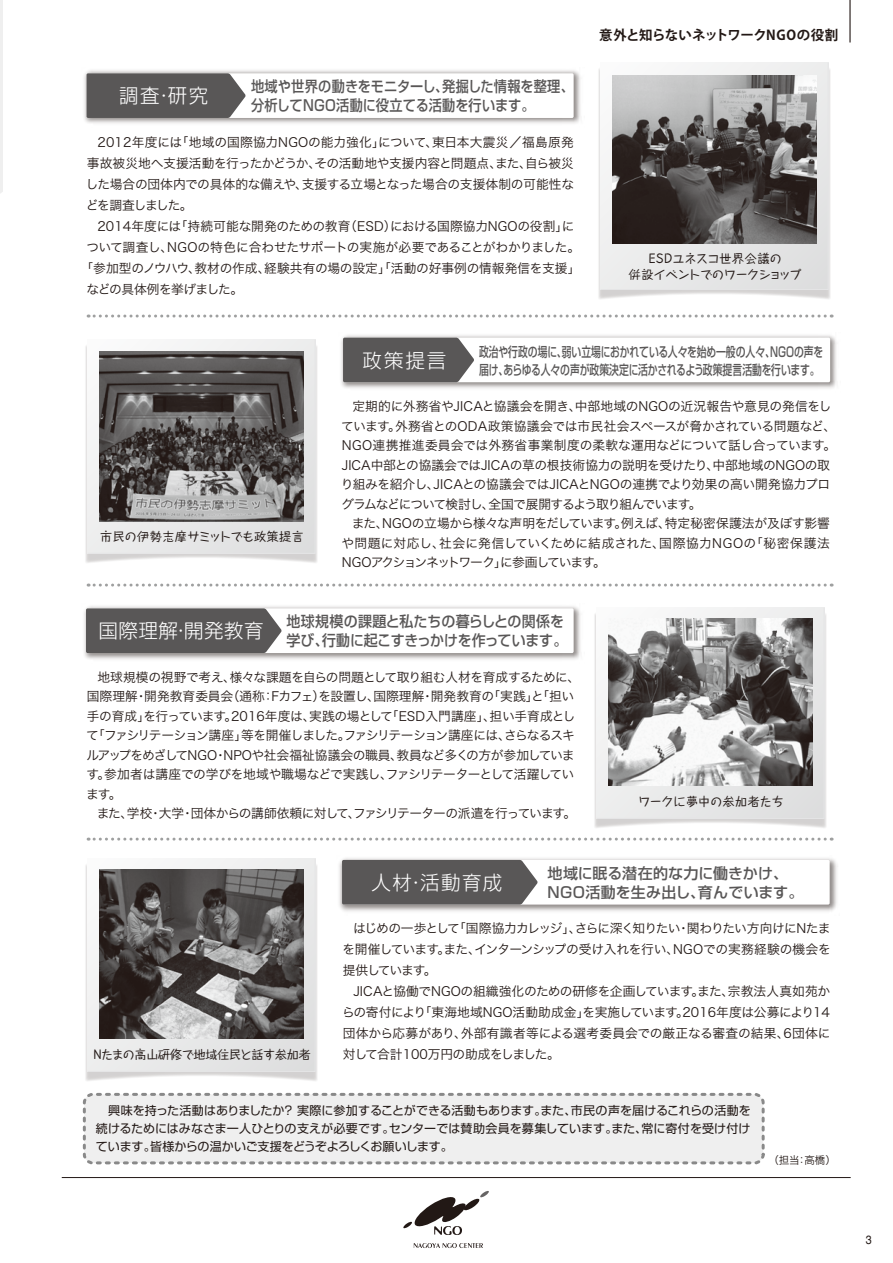
<style>
.page{position:relative;width:893px;height:1263px;background:#fff}
.page>*{position:absolute;margin:0;border:0;box-sizing:border-box;transform-origin:0 0}
.t1{font:300 19.5px "Shin Go Pro";letter-spacing:.075em;color:#fff}
.t2{font:300 19.5px "Shin Go Pro";letter-spacing:.025em;color:#fff}
.t3{font:500 15px/18.8px "Shin Go Pro";letter-spacing:.005em;color:#595757;scale:.88 1}
.t4{font:500 15px/18.8px "Shin Go Pro";letter-spacing:.005em;color:#595757;scale:.93 1}
.t5{font:500 15px/18.8px "Shin Go Pro";letter-spacing:.005em;color:#595757}
.t6{font:500 13.5px/18px "Shin Go Pro";letter-spacing:-.01em;color:#595757;scale:.73 1}
.t7{font:700 13.5px "Koz Go Pro";letter-spacing:-.03em;color:#221815}
.t8{font:12.75px "Hira Kaku Pro W3";letter-spacing:-.025em;color:#221815}
.t9{font:12.75px "Hira Kaku Pro W3";color:#221815}
.t10{font:12.75px "Hira Kaku Pro W3";letter-spacing:-.005em;color:#221815}
.t11{font:12.75px "Hira Kaku Pro W3";letter-spacing:.02em;color:#221815}
.t12{font:12.75px "Hira Kaku Pro W3";letter-spacing:-.055em;color:#221815}
.t13{font:12.75px "Hira Kaku Pro W3";letter-spacing:-.085em;color:#221815}
.t14{font:12.75px "Hira Kaku Pro W3";letter-spacing:.005em;color:#221815}
.t15{font:12.75px "Hira Kaku Pro W3";letter-spacing:-.065em;color:#221815}
.t16{font:12.75px "Hira Kaku Pro W3";letter-spacing:-.075em;color:#221815}
.t17{font:12.75px "Hira Kaku Pro W3";letter-spacing:-.09em;color:#221815}
.t18{font:12.75px "Hira Kaku Pro W3";letter-spacing:-.095em;color:#221815}
.t19{font:12px/18px "Shin Go Pro";letter-spacing:-.005em;color:#221815;text-align:justify}
.t20{font:500 12px/15.6px "Taka Hand Std";letter-spacing:-.005em;color:#221815;text-align:center}
.t21{font:500 12px "Taka Hand Std";letter-spacing:.03em;color:#221815}
.t22{font:12px "Helvetica";color:#221815;scale:.9 1}
.t23{font:10.5px "Hira Kaku Pro W3";color:#221815}
</style>
<div class="page">
<hr style="left:62px;top:1177px;width:789px;height:1px;background:#221815">
<svg style="left:414px;top:1243px;width:69px;height:5px"></svg>
<svg style="left:403px;top:1191px;width:86px;height:44px"></svg>
<hr style="left:849px;top:0;width:2px;height:43px;background:#221815">
<svg style="left:600px;top:62px;width:229px;height:228px"></svg>
<svg style="left:87px;top:339px;width:229px;height:215px"></svg>
<svg style="left:87px;top:858px;width:229px;height:214px"></svg>
<svg style="left:596px;top:607px;width:229px;height:212px"></svg>
<svg style="left:0;top:0;width:2px;height:193px"></svg>
<div style="left:84px;top:1094px;width:679px;height:69px;background:#efefef;border-radius:9px"></div>
<div style="left:83px;top:1093px;width:682px;height:71px;border:3px dashed #898989;border-radius:9px"></div>
<img style="left:613px;top:75px;width:203px;height:169px">
<img style="left:100px;top:352px;width:203px;height:169px">
<img style="left:100px;top:870px;width:203px;height:168px">
<img style="left:609px;top:619px;width:203px;height:166px">
<img style="left:84px;top:70px;width:497px;height:54px">
<div style="left:87px;top:73px;width:487px;height:45px;background:#fff;border-radius:2px"></div>
<svg style="left:87px;top:73px;width:159px;height:45px;background:#626060"></svg>
<img style="left:341px;top:335px;width:496px;height:54px">
<div style="left:343px;top:338px;width:487px;height:44px;background:#fff;border-radius:2px"></div>
<div style="left:343px;top:338px;width:131px;height:44px;background:#595757"></div>
<img style="left:84px;top:606px;width:497px;height:54px">
<div style="left:86px;top:608px;width:488px;height:45px;background:#fff;border-radius:2px"></div>
<div style="left:86px;top:608px;width:196px;height:45px;background:#595757"></div>
<img style="left:339px;top:858px;width:499px;height:54px">
<div style="left:342px;top:860px;width:488px;height:44px;background:#fff;border-radius:2px"></div>
<div style="left:342px;top:860px;width:196px;height:44px;background:#595757"></div>
<svg style="left:88px;top:315px;width:744px;height:3px"></svg>
<svg style="left:88px;top:584px;width:744px;height:3px"></svg>
<svg style="left:88px;top:838px;width:744px;height:3px"></svg>
<p class="t1" style="left:119px;top:80px;width:90px">調査・研究</p>
<p class="t3" style="left:251px;top:75px;width:368px">地域や世界の動きをモニターし、発掘した情報を整理、分析してNGO活動に役立てる活動を行います。</p>
<p class="t11" style="left:97px;top:131px;width:478px">2012年度には「地域の国際協力NGOの能力強化」について、東日本大震災／福島原発</p>
<p class="t8" style="left:87px;top:152px;width:489px">事故被災地へ支援活動を行ったかどうか、その活動地や支援内容と問題点、また、自ら被災</p>
<p class="t8" style="left:86px;top:173px;width:490px">した場合の団体内での具体的な備えや、支援する立場となった場合の支援体制の可能性な</p>
<p class="t18" style="left:86px;top:194px;width:108px">どを調査しました。</p>
<p class="t10" style="left:97px;top:215px;width:479px">2014年度には「持続可能な開発のための教育（ESD）における国際協力NGOの役割」に</p>
<p class="t8" style="left:86px;top:236px;width:495px">ついて調査し、NGOの特色に合わせたサポートの実施が必要であることがわかりました。</p>
<p class="t8" style="left:80px;top:257px;width:501px">「参加型のノウハウ、教材の作成、経験共有の場の設定」「活動の好事例の情報発信を支援」</p>
<p class="t12" style="left:87px;top:278px;width:158px">などの具体例を挙げました。</p>
<p class="t7" style="left:599px;top:26px;width:241px">意外と知らないネットワークNGOの役割</p>
<p class="t20" style="left:629px;top:250px;width:174px">ESDユネスコ世界会議の<br>併設イベントでのワークショップ</p>
<p class="t21" style="left:100px;top:528px;width:205px">市民の伊勢志摩サミットでも政策提言</p>
<p class="t1" style="left:363px;top:344px;width:85px">政策提言</p>
<p class="t6" style="left:479px;top:341px;width:473px">政治や行政の場に、弱い立場におかれている人々を始め一般の人々、NGOの声を届け、あらゆる人々の声が政策決定に活かされるよう政策提言活動を行います。</p>
<p class="t8" style="left:352px;top:395px;width:481px">定期的に外務省やJICAと協議会を開き、中部地域のNGOの近況報告や意見の発信をし</p>
<p class="t8" style="left:341px;top:415px;width:497px">ています。外務省とのODA政策協議会では市民社会スペースが脅かされている問題など、</p>
<p class="t9" style="left:342px;top:434px;width:496px">NGO連携推進委員会では外務省事業制度の柔軟な運用などについて話し合っています。</p>
<p class="t8" style="left:342px;top:454px;width:490px">JICA中部との協議会ではJICAの草の根技術協力の説明を受けたり、中部地域のNGOの取</p>
<p class="t8" style="left:341px;top:473px;width:491px">り組みを紹介し、JICAとの協議会ではJICAとNGOの連携でより効果の高い開発協力プロ</p>
<p class="t16" style="left:341px;top:493px;width:362px">グラムなどについて検討し、全国で展開するよう取り組んでいます。</p>
<p class="t8" style="left:352px;top:512px;width:480px">また、NGOの立場から様々な声明をだしています。例えば、特定秘密保護法が及ぼす影響</p>
<p class="t11" style="left:341px;top:532px;width:490px">や問題に対応し、社会に発信していくために結成された、国際協力NGOの「秘密保護法</p>
<p class="t17" style="left:342px;top:551px;width:265px">NGOアクションネットワーク」に参画しています。</p>
<p class="t2" style="left:99px;top:615px;width:166px">国際理解・開発教育</p>
<p class="t4" style="left:287px;top:610px;width:303px">地球規模の課題と私たちの暮らしとの関係を学び、行動に起こすきっかけを作っています。</p>
<p class="t8" style="left:97px;top:666px;width:484px">地球規模の視野で考え、様々な課題を自らの問題として取り組む人材を育成するために、</p>
<p class="t9" style="left:87px;top:685px;width:489px">国際理解・開発教育委員会（通称：Fカフェ）を設置し、国際理解・開発教育の「実践」と「担い</p>
<p class="t8" style="left:87px;top:705px;width:490px">手の育成」を行っています。2016年度は、実践の場として「ESD入門講座」、担い手育成とし</p>
<p class="t13" style="left:86px;top:724px;width:490px">て「ファシリテーション講座」等を開催しました。ファシリテーション講座には、さらなるスキ</p>
<p class="t8" style="left:86px;top:744px;width:490px">ルアップをめざしてNGO・NPOや社会福祉協議会の職員、教員など多くの方が参加していま</p>
<p class="t8" style="left:86px;top:763px;width:489px">す。参加者は講座での学びを地域や職場などで実践し、ファシリテーターとして活躍してい</p>
<p class="t8" style="left:86px;top:783px;width:37px">ます。</p>
<p class="t12" style="left:97px;top:802px;width:481px">また、学校・大学・団体からの講師依頼に対して、ファシリテーターの派遣を行っています。</p>
<p class="t20" style="left:638px;top:793px;width:147px">ワークに夢中の参加者たち</p>
<p class="t20" style="left:93px;top:1046px;width:219px">Nたまの高山研修で地域住民と話す参加者</p>
<p class="t1" style="left:372px;top:866px;width:132px">人材・活動育成</p>
<p class="t5" style="left:548px;top:862px;width:257px">地域に眠る潜在的な力に働きかけ、<br>NGO活動を生み出し、育んでいます。</p>
<p class="t15" style="left:353px;top:917px;width:479px">はじめの一歩として「国際協力カレッジ」、さらに深く知りたい・関わりたい方向けにNたま</p>
<p class="t8" style="left:342px;top:938px;width:490px">を開催しています。また、インターンシップの受け入れを行い、NGOでの実務経験の機会を</p>
<p class="t13" style="left:343px;top:959px;width:95px">提供しています。</p>
<p class="t8" style="left:353px;top:980px;width:478px">JICAと協働でNGOの組織強化のための研修を企画しています。また、宗教法人真如苑か</p>
<p class="t14" style="left:342px;top:1001px;width:489px">らの寄付により「東海地域NGO活動助成金」を実施しています。2016年度は公募により14</p>
<p class="t10" style="left:343px;top:1022px;width:489px">団体から応募があり、外部有識者等による選考委員会での厳正なる審査の結果、6団体に</p>
<p class="t8" style="left:343px;top:1043px;width:219px">対して合計100万円の助成をしました。</p>
<p class="t19" style="left:96px;top:1100px;width:657px">　興味を持った活動はありましたか？ 実際に参加することができる活動もあります。また、市民の声を届けるこれらの活動を続けるためにはみなさま一人ひとりの支えが必要です。センターでは賛助会員を募集しています。また、常に寄付を受け付けています。皆様からの温かいご支援をどうぞよろしくお願いします。</p>
<p class="t23" style="left:768px;top:1151px;width:69px">（担当：高橋）</p>
<p class="t22" style="left:866px;top:1230px;width:8px">3</p>
</div>
